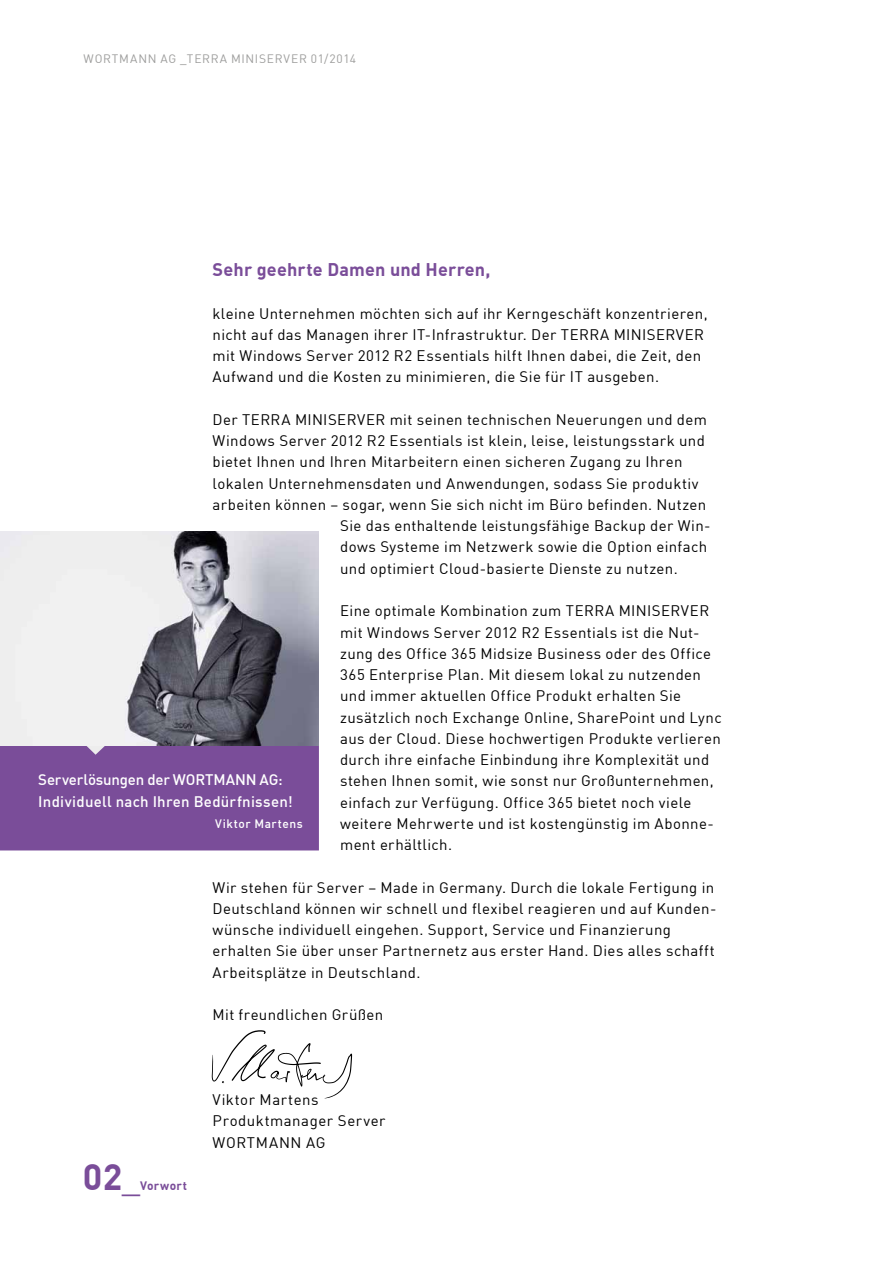
<style>
.page{position:relative;width:893px;height:1263px;background:#fff}
.page>*{position:absolute;margin:0;border:0;box-sizing:border-box;transform-origin:0 0}
.t1{font:700 36px "DIN Offc Pro";color:#7a4d99}
.t2{font:700 18px "DIN Offc Pro";letter-spacing:.01em;color:#7a4d99}
.t3{font:15px/21.3px "DIN Offc Pro";letter-spacing:.025em;color:#000}
.t4{font:500 15px/21.3px "DIN Offc Pro";letter-spacing:.015em;color:#fff}
.t5{font:12px "DIN Offc Pro";letter-spacing:.06em;color:#9d9d9c}
.t6{font:500 12px "DIN Offc Pro";letter-spacing:.05em;color:#fff}
.t7{font:700 12px "DIN Offc Pro";letter-spacing:.03em;color:#7a4d99}
.s1{font-weight:300}
</style>
<div class="page">
<div style="left:0;top:745px;width:319px;height:105px;background:#7a4d99"></div>
<img style="left:0;top:531px;width:319px;height:214px">
<svg style="left:212px;top:1030px;width:140px;height:68px"></svg>
<p class="t5" style="left:84px;top:49px;width:21px">WORTMANN</p>
<p class="t5" style="left:160px;top:49px;width:51px">AG _TERRA</p>
<p class="t5" style="left:231px;top:49px;width:126px">M IN ISERVER 01/2014</p>
<p class="t2" style="left:213px;top:255px;width:279px">Sehr geehrte Damen und Herren,</p>
<p class="t3" style="left:213px;top:301px;width:497px">kleine Unternehmen möchten sich auf ihr Kerngeschäft konzentrieren, nicht auf das Managen ihrer IT-Infrastruktur. Der TERRA</p>
<p class="t3" style="left:213px;top:322px;width:491px;text-align:justify;text-indent:401px">M IN ISERVER mit Windows Server 2012 R2 Essentials hilft Ihnen dabei, die Zeit, den Aufwand und die Kosten zu minimieren, die Sie für IT ausgeben.</p>
<p class="t3" style="left:213px;top:407px;width:59px">Der TERRA</p>
<p class="t3" style="left:295px;top:407px;width:413px">M IN ISERVER mit seinen technischen Neuerungen und dem</p>
<p class="t3" style="left:213px;top:429px;width:494px">Windows Server 2012 R2 Essentials ist klein, leise, leistungsstark und</p>
<p class="t3" style="left:213px;top:450px;width:471px">bietet Ihnen und Ihren M itarbeitern einen sicheren Zugang zu Ihren</p>
<p class="t3" style="left:213px;top:471px;width:487px">lokalen Unternehmensdaten und Anwendungen, sodass Sie produktiv</p>
<p class="t3" style="left:213px;top:492px;width:495px">arbeiten können – sogar, wenn Sie sich nicht im Büro befinden. N utzen</p>
<p class="t3" style="left:340px;top:514px;width:372px">Sie das enthaltende leistungsfähige Backup der Win-</p>
<p class="t3" style="left:340px;top:535px;width:369px">dows Systeme im N etzwerk sowie die O ption einfach</p>
<p class="t3" style="left:340px;top:556px;width:339px">und optimiert Cloud-basierte Dienste zu nutzen.</p>
<p class="t3" style="left:340px;top:599px;width:255px">Eine optimale Kombination zum TERRA</p>
<p class="t3" style="left:340px;top:599px;width:383px;text-indent:279px">M IN ISERVER mit Windows Server 2012 R2 Essentials ist die N ut&shy;zung des Office 365 M idsize Business oder des Office 365 Enterprise Plan. M it diesem lokal zu nutzenden und immer aktuellen Office Produkt erhalten Sie zusätzlich noch Exchange O nline, SharePoint und Lync aus der Cloud. Diese hochwertigen Produkte verlieren durch ihre einfache Einbindung ihre Komplexität und stehen Ihnen somit, wie sonst nur Großunternehmen, einfach zur Verfügung. Office 365 bietet noch viele weitere Mehrwerte und ist kostengünstig im Abonne&shy;ment erhältlich.</p>
<p class="t3" style="left:213px;top:875px;width:505px">Wir stehen für Server – Made in Germany. Durch die lokale Fertigung in Deutschland können wir schnell und flexibel reagieren und auf Kunden&shy;wünsche individuell eingehen. Support, Service und Finanzierung erhalten Sie über unser Partnernetz aus erster Hand. Dies alles schafft Arbeitsplätze in Deutschland.</p>
<p class="t3" style="left:213px;top:1002px;width:172px">M it freundlichen Grüßen</p>
<p class="t4" style="left:38px;top:767px;width:256px">Serverlösungen der WORTMANN AG:<br>Individuell nach Ihren Bedürfnissen!</p>
<p class="t6" style="left:215px;top:814px;width:89px">Viktor Martens</p>
<h1 class="t1" style="left:83px;top:1146px;width:59px">02<span class="s1">_</span></h1>
<p class="t7" style="left:140px;top:1175px;width:48px">Vorwort</p>
<p class="t3" style="left:213px;top:1088px;width:174px">Viktor Martens<br>Produktmanager Server<br>WORTMANN</p>
<p class="t3" style="left:306px;top:1130px;width:21px">AG</p>
</div>
